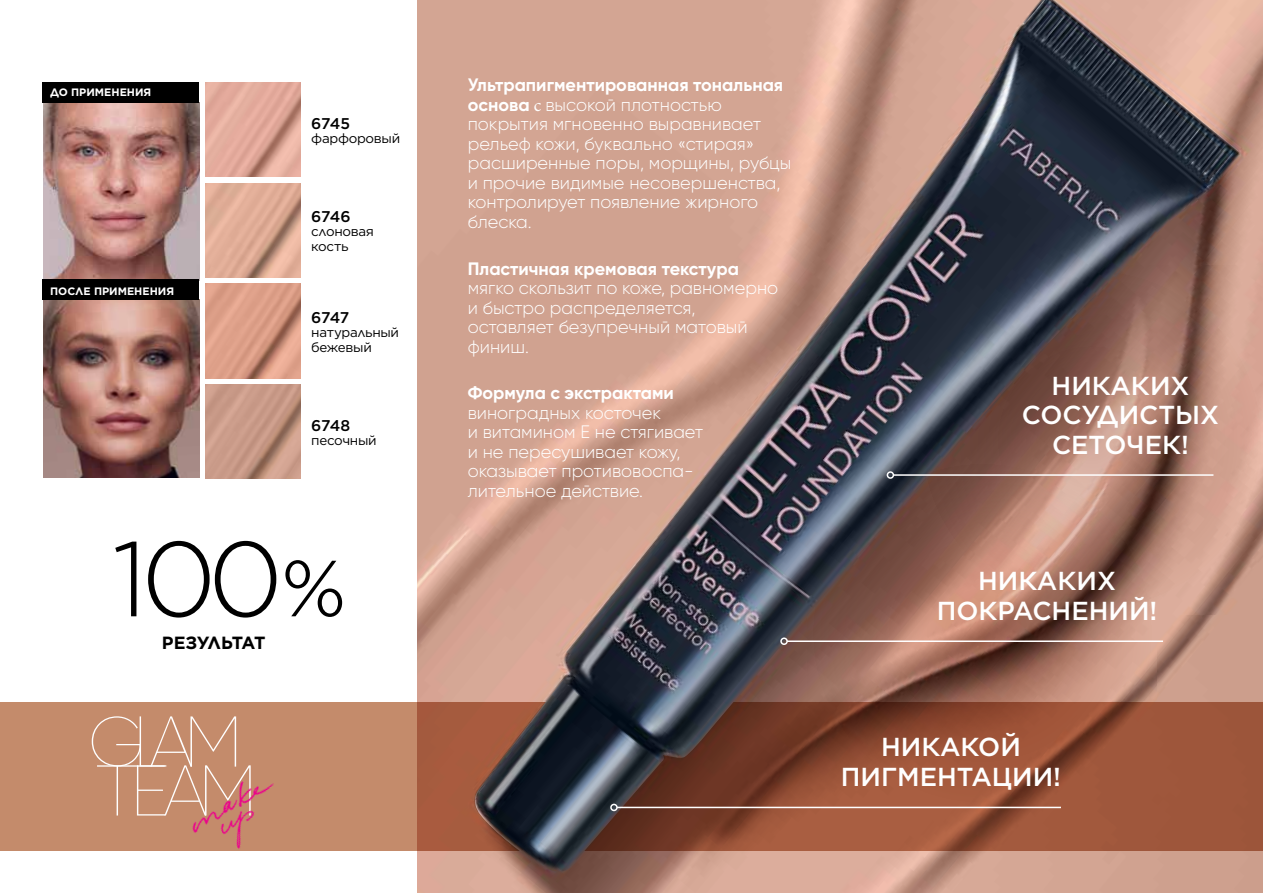
<style>
.page{position:relative;width:1263px;height:893px;background:#fff}
.page>*{position:absolute;margin:0;border:0;box-sizing:border-box;transform-origin:0 0}
.t1{font:300 105.9px "Gotham";color:#000}
.t2{font:500 25.95px/29.7px "Gotham";color:#fff;text-align:center}
.t3{font:300 18px/19.5px "Gilroy";color:#fff}
.t4{font:700 18px "Gilroy";color:#fff}
.t5{font:700 17.7px "Gotham";letter-spacing:-.05em;color:#000}
.t6{font:500 15.6px "Gotham";letter-spacing:-.01em;color:#000}
.t7{font:13.35px/14.4px "Gotham";letter-spacing:-.02em;color:#000}
.t8{font:700 10.8px "Gotham";color:#fff}
.s1{font-size:79.35px}
.s2{font-weight:700}
.s3{font-family:"Minion Pro";font-weight:400}
</style>
<div class="page">
<img style="left:417px;top:0;width:846px;height:893px">
<svg style="left:1240px;top:265px;width:23px;height:349px;background:#cf9f8e"></svg>
<svg style="left:0;top:702px;width:1263px;height:148px;background:#bd8061"></svg>
<svg style="left:92px;top:716px;width:159px;height:99px;background:#c99578"></svg>
<img style="left:174px;top:765px;width:107px;height:75px">
<img style="left:216px;top:804px;width:53px;height:47px">
<img style="left:469px;top:0;width:771px;height:874px">
<hr style="left:787px;top:640px;width:376px;height:2px;background:#fff">
<div style="left:780px;top:637px;width:8px;height:8px;border:2px solid #fff;border-radius:50%"></div>
<hr style="left:893px;top:474px;width:320px;height:2px;background:#fff">
<div style="left:887px;top:471px;width:7px;height:8px;border:2px solid #fff;border-radius:50%"></div>
<hr style="left:617px;top:807px;width:444px;height:1px;background:#fff">
<div style="left:610px;top:804px;width:8px;height:7px;border:2px solid #fff;border-radius:50%"></div>
<img style="left:43px;top:103px;width:156px;height:177px">
<img style="left:43px;top:300px;width:156px;height:178px">
<div style="left:43px;top:82px;width:156px;height:21px;background:#000"></div>
<div style="left:43px;top:280px;width:156px;height:20px;background:#000"></div>
<img style="left:206px;top:183px;width:94px;height:94px">
<img style="left:206px;top:284px;width:94px;height:94px">
<img style="left:206px;top:384px;width:94px;height:95px">
<img style="left:206px;top:82px;width:94px;height:95px">
<p class="t8" style="left:50px;top:85px;width:103px">ДО ПРИМЕНЕНИЯ</p>
<p class="t8" style="left:50px;top:284px;width:125px">ПОСЛЕ ПРИМЕНЕНИЯ</p>
<p class="t6" style="left:311px;top:113px;width:40px">6745</p>
<p class="t7" style="left:311px;top:131px;width:90px">фарфоровый</p>
<p class="t6" style="left:311px;top:206px;width:41px">6746</p>
<p class="t7" style="left:311px;top:224px;width:64px">слоновая кость</p>
<p class="t6" style="left:311px;top:307px;width:39px">6747</p>
<p class="t7" style="left:311px;top:325px;width:89px">натуральный бежевый</p>
<p class="t6" style="left:311px;top:415px;width:41px">6748</p>
<p class="t7" style="left:311px;top:433px;width:67px">песочный</p>
<h1 class="t1" style="left:112px;top:512px;width:236px">100<span class="s1">%</span></h1>
<p class="t5" style="left:162px;top:631px;width:105px">РЕЗУЛЬТАТ</p>
<p class="t3" style="left:468px;top:75px;width:325px"><span class="s2">Ультрапигментированная тональная основа</span> <span class="s3">с</span> высокой плотностью покрытия мгновенно выравнивает рельеф кожи, буквально «стирая» расширенные поры, морщины, рубцы и прочие видимые несовершенства, контролирует появление жирного блеска.</p>
<p class="t4" style="left:468px;top:257px;width:273px">Пластичная кремовая текстура</p>
<p class="t3" style="left:468px;top:278px;width:312px">мягко скользит по коже, равномерно и быстро распределяется, оставляет безупречный матовый финиш.</p>
<p class="t4" style="left:468px;top:382px;width:208px">Формула с экстрактами</p>
<p class="t3" style="left:468px;top:402px;width:237px">виноградных косточек<br>и витамином Е не стягивает и не пересушивает кожу, оказывает противовоспа&shy;лительное действие.</p>
<h2 class="t2" style="left:1022px;top:370px;width:199px">НИКАКИХ<br>СОСУДИСТЫХ<br>СЕТОЧЕК!</h2>
<h2 class="t2" style="left:937px;top:566px;width:222px">НИКАКИХ<br>ПОКРАСНЕНИЙ!</h2>
<h2 class="t2" style="left:841px;top:732px;width:222px">НИКАКОЙ<br>ПИГМЕНТАЦИИ!</h2>
</div>
